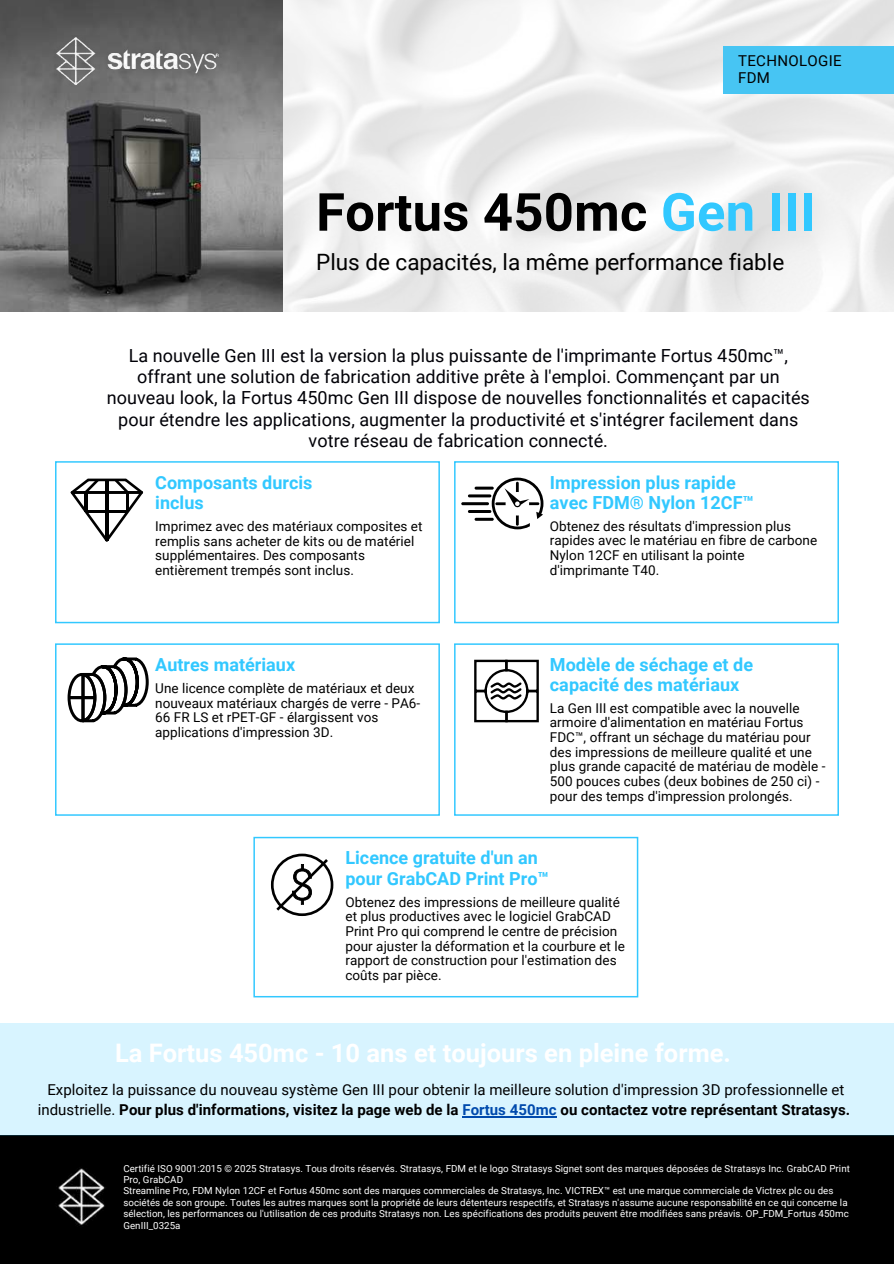
<style>
.page{position:relative;width:894px;height:1264px;background:#fff}
.page>*{position:absolute;margin:0;border:0;box-sizing:border-box;transform-origin:0 0}
.t1{font:700 52.5px "Roboto";letter-spacing:.005em;color:#000}
.t2{font:700 25.5px "Roboto";color:#fff}
.t3{font:22.5px "Roboto";color:#000}
.t4{font:18px/21.5px "Roboto";letter-spacing:.005em;color:#000007;text-align:center}
.t5{font:700 18px/20.2px "Roboto";color:#32c8ff}
.t6{font:15px/20.2px "Roboto";letter-spacing:.005em;color:#000;text-align:center}
.t7{font:15px/17px "Roboto";letter-spacing:.025em;color:#000}
.t8{font:13.5px/14.7px "Roboto";letter-spacing:.005em;color:#000}
.t9{font:9.75px/11.4px "Roboto";letter-spacing:.005em;color:#fff}
.s1{color:#32c8ff}
.s2{font-weight:700}
.s3{font-weight:700;color:#004aad}
</style>
<div class="page">
<div style="left:0;top:1134px;width:893px;height:129px;background:#000"></div>
<img style="left:58px;top:1168px;width:48px;height:58px">
<div style="left:0;top:1023px;width:893px;height:113px;background:#d8f4ff"></div>
<img style="left:280px;top:0;width:613px;height:312px">
<img style="left:0;top:0;width:282px;height:311px">
<img style="left:48px;top:30px;width:178px;height:63px">
<hr style="left:462px;top:1116px;width:94px;height:1px;background:#004aad">
<svg style="left:253px;top:836px;width:385px;height:161px"></svg>
<svg style="left:271px;top:853px;width:62px;height:63px"></svg>
<svg style="left:55px;top:643px;width:385px;height:172px"></svg>
<svg style="left:68px;top:657px;width:81px;height:65px"></svg>
<hr style="left:68px;top:696px;width:27px;height:3px;background:#000;border-radius:2px">
<svg style="left:454px;top:643px;width:384px;height:172px"></svg>
<svg style="left:474px;top:659px;width:64px;height:63px"></svg>
<svg style="left:55px;top:461px;width:385px;height:162px"></svg>
<svg style="left:71px;top:478px;width:72px;height:64px"></svg>
<svg style="left:454px;top:461px;width:384px;height:162px"></svg>
<svg style="left:491px;top:477px;width:52px;height:52px"></svg>
<hr style="left:468px;top:494px;width:23px;height:3px;background:#000;border-radius:2px">
<hr style="left:474px;top:486px;width:19px;height:3px;background:#000">
<hr style="left:461px;top:502px;width:28px;height:3px;background:#000;border-radius:2px">
<hr style="left:468px;top:510px;width:23px;height:3px;background:#000">
<hr style="left:474px;top:518px;width:19px;height:3px;background:#000">
<div style="left:723px;top:46px;width:170px;height:48px;background:#47c5f3"></div>
<p class="t7" style="left:737px;top:52px;width:105px">TECHNOLOGIE<br>FDM</p>
<h1 class="t1" style="left:316px;top:182px;width:500px">Fortus 450mc <span class="s1">Gen III</span></h1>
<h3 class="t3" style="left:316px;top:249px;width:469px">Plus de capacités, la même performance fiable</h3>
<p class="t4" style="left:107px;top:345px;width:704px">La nouvelle Gen III est la version la plus puissante de l'imprimante Fortus 450mc™, offrant une solution de fabrication additive prête à l'emploi. Commençant par un nouveau look, la Fortus 450mc Gen III dispose de nouvelles fonctionnalités et capacités pour étendre les applications, augmenter la productivité et s'intégrer facilement dans votre réseau de fabrication connecté.</p>
<h3 class="t5" style="left:155px;top:472px;width:159px">Composants durcis inclus</h3>
<p class="t8" style="left:155px;top:519px;width:269px">Imprimez avec des matériaux composites et remplis sans acheter de kits ou de matériel supplémentaires. Des composants entièrement trempés sont inclus.</p>
<h3 class="t5" style="left:155px;top:654px;width:141px">Autres matériaux</h3>
<p class="t8" style="left:155px;top:681px;width:266px">Une licence complète de matériaux et deux nouveaux matériaux chargés de verre - PA6- 66 FR LS et rPET-GF - élargissent vos applications d'impression 3D.</p>
<h3 class="t5" style="left:549px;top:472px;width:205px">Impression plus rapide avec FDM® Nylon 12CF™</h3>
<p class="t8" style="left:549px;top:519px;width:269px">Obtenez des résultats d'impression plus rapides avec le matériau en fibre de carbone Nylon 12CF en utilisant la pointe d'imprimante T40.</p>
<h3 class="t5" style="left:549px;top:654px;width:205px">Modèle de séchage et de capacité des matériaux</h3>
<p class="t8" style="left:549px;top:700px;width:277px">La Gen III est compatible avec la nouvelle armoire d'alimentation en matériau Fortus FDC™, offrant un séchage du matériau pour des impressions de meilleure qualité et une plus grande capacité de matériau de modèle - 500 pouces cubes (deux bobines de 250 ci) - pour des temps d'impression prolongés.</p>
<h3 class="t5" style="left:345px;top:848px;width:205px">Licence gratuite d'un an pour GrabCAD Print Pro™</h3>
<p class="t8" style="left:345px;top:894px;width:281px">Obtenez des impressions de meilleure qualité et plus productives avec le logiciel GrabCAD Print Pro qui comprend le centre de précision pour ajuster la déformation et la courbure et le rapport de construction pour l'estimation des coûts par pièce.</p>
<h2 class="t2" style="left:115px;top:1038px;width:617px">La Fortus 450mc - 10 ans et toujours en pleine forme.</h2>
<p class="t6" style="left:38px;top:1079px;width:813px">Exploitez la puissance du nouveau système Gen III pour obtenir la meilleure solution d'impression 3D professionnelle et industrielle. <span class="s2">Pour plus d'informations, visitez la page web de la</span> <span class="s3">Fortus 450mc</span> <span class="s2">ou contactez votre représentant Stratasys.</span></p>
<p class="t9" style="left:123px;top:1162px;width:728px">Certifié ISO 9001:2015 © 2025 Stratasys. Tous droits réservés. Stratasys, FDM et le logo Stratasys Signet sont des marques déposées de Stratasys Inc. GrabCAD Print Pro, GrabCAD<br>Streamline Pro, FDM Nylon 12CF et Fortus 450mc sont des marques commerciales de Stratasys, Inc. VICTREX™ est une marque commerciale de Victrex plc ou des sociétés de son groupe. Toutes les autres marques sont la propriété de leurs détenteurs respectifs, et Stratasys n'assume aucune responsabilité en ce qui concerne la sélection, les performances ou l'utilisation de ces produits Stratasys non. Les spécifications des produits peuvent être modifiées sans préavis. OP_FDM_Fortus 450mc GenIII_0325a</p>
</div>
